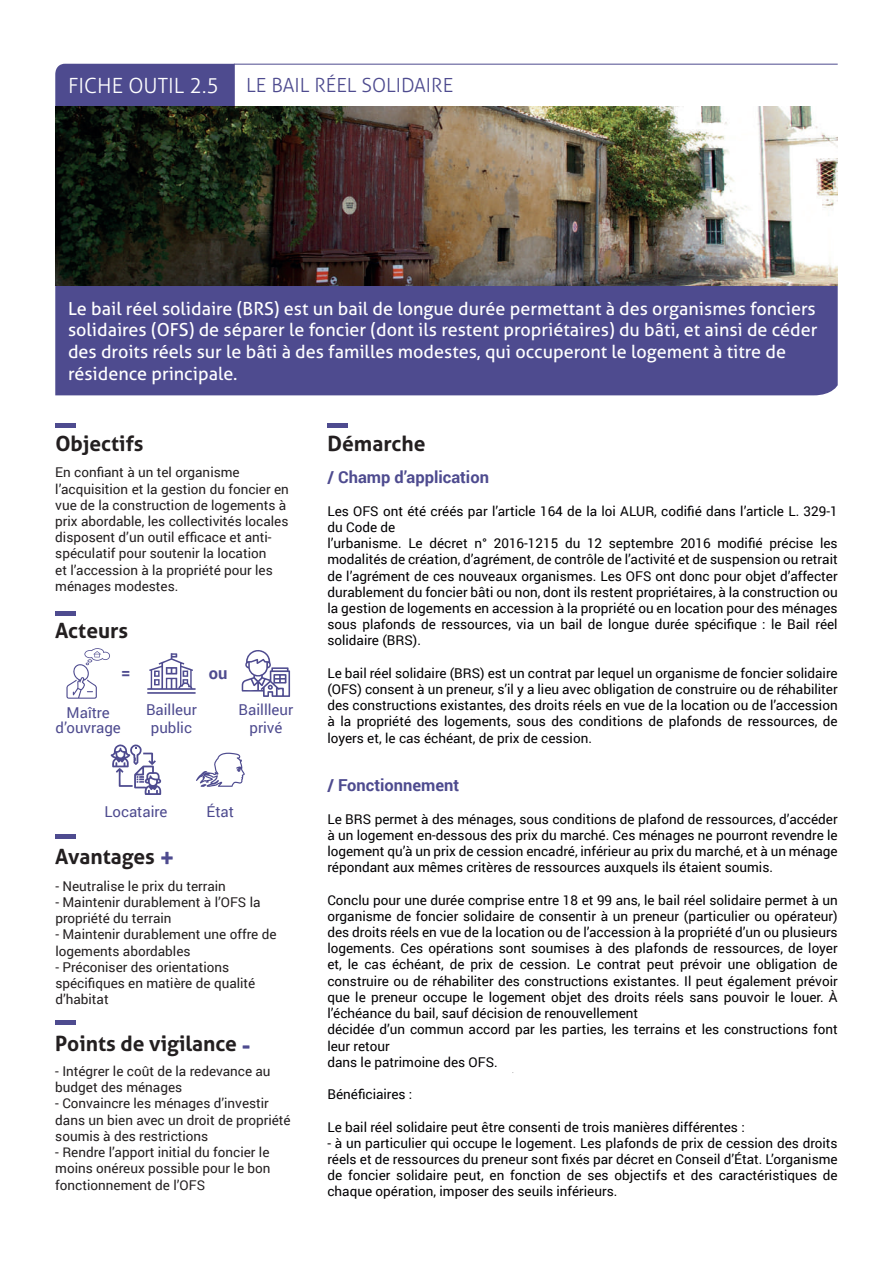
<style>
.page{position:relative;width:893px;height:1263px;background:#fff}
.page>*{position:absolute;margin:0;border:0;box-sizing:border-box;transform-origin:0 0}
.t1{font:700 21px "Aller";color:#231f20}
.t2{font:300 21px "Aller";color:#fff}
.t3{font:300 19.5px "Aller";color:#4e4b8f}
.t4{font:18px/21.6px "Aller";color:#fff}
.t5{font:700 16.5px "Roboto";color:#4e4b8f}
.t6{font:15px/18px "Roboto";color:#4e4b8f;text-align:center}
.t7{font:13.5px/16.2px "Roboto";color:#020003;text-align:justify}
.t8{font:13.5px/16.2px "Roboto";color:#231f20}
.s1{font-size:25.5px;color:#4e4b8f}
</style>
<div class="page">
<div style="left:55px;top:64px;width:180px;height:42px;background:#4e4b8f"></div>
<hr style="left:234px;top:64px;width:604px;height:1px;background:#4e4b8f">
<div style="left:55px;top:285px;width:783px;height:110px;background:#4e4b8f"></div>
<img style="left:55px;top:106px;width:783px;height:179px">
<div style="left:328px;top:423px;width:20px;height:5px;background:#4e4b8f"></div>
<div style="left:55px;top:423px;width:20px;height:5px;background:#4e4b8f"></div>
<div style="left:55px;top:834px;width:20px;height:5px;background:#4e4b8f"></div>
<div style="left:55px;top:611px;width:20px;height:5px;background:#4e4b8f"></div>
<svg style="left:110px;top:744px;width:52px;height:51px"></svg>
<svg style="left:66px;top:648px;width:44px;height:51px"></svg>
<svg style="left:242px;top:650px;width:48px;height:47px"></svg>
<svg style="left:147px;top:653px;width:49px;height:41px"></svg>
<svg style="left:196px;top:753px;width:49px;height:34px"></svg>
<div style="left:55px;top:1020px;width:20px;height:5px;background:#4e4b8f"></div>
<h1 class="t2" style="left:68px;top:73px;width:153px">FICHE OUTIL 2.5</h1>
<h2 class="t3" style="left:246px;top:73px;width:208px">LE BAIL RÉEL SOLIDAIRE</h2>
<p class="t4" style="left:68px;top:297px;width:751px">Le bail réel solidaire (BRS) est un bail de longue durée permettant à des organismes fonciers solidaires (OFS) de séparer le foncier (dont ils restent propriétaires) du bâti, et ainsi de céder des droits réels sur le bâti à des familles modestes, qui occuperont le logement à titre de résidence principale.</p>
<h1 class="t1" style="left:55px;top:431px;width:90px">Objectifs</h1>
<p class="t8" style="left:55px;top:464px;width:235px">En confiant à un tel organisme l’acquisition et la gestion du foncier en vue de la construction de logements à prix abordable, les collectivités locales disposent d’un outil efficace et anti&shy;spéculatif pour soutenir la location<br>et l’accession à la propriété pour les ménages modestes.</p>
<h1 class="t1" style="left:55px;top:617px;width:74px">Acteurs</h1>
<p class="t5" style="left:121px;top:662px;width:11px">=</p>
<p class="t5" style="left:209px;top:662px;width:20px">ou</p>
<p class="t6" style="left:56px;top:705px;width:67px;line-height:15px">Maître d’ouvrage</p>
<p class="t6" style="left:146px;top:700px;width:52px">Bailleur public</p>
<p class="t6" style="left:239px;top:700px;width:56px">Baillleur privé</p>
<p class="t6" style="left:104px;top:802px;width:64px">Locataire</p>
<h1 class="t1" style="left:55px;top:844px;width:121px">Avantages <span class="s1">+</span></h1>
<p class="t6" style="left:207px;top:802px;width:29px">État</p>
<p class="t8" style="left:55px;top:877px;width:172px">- Neutralise le prix du terrain</p>
<p class="t8" style="left:55px;top:893px;width:207px">- Maintenir durablement à l’OFS la propriété du terrain</p>
<p class="t8" style="left:55px;top:926px;width:223px">- Maintenir durablement une offre de logements abordables</p>
<p class="t8" style="left:55px;top:958px;width:202px">- Préconiser des orientations spécifiques en matière de qualité d’habitat</p>
<h1 class="t1" style="left:55px;top:1030px;width:197px">Points de vigilance <span class="s1">-</span></h1>
<p class="t8" style="left:55px;top:1063px;width:217px">- Intégrer le coût de la redevance au budget des ménages</p>
<p class="t8" style="left:55px;top:1095px;width:237px">- Convaincre les ménages d’investir dans un bien avec un droit de propriété soumis à des restrictions</p>
<p class="t8" style="left:55px;top:1144px;width:217px;text-align:justify">- Rendre l’apport initial du foncier le moins onéreux possible pour le bon fonctionnement de l’OFS</p>
<h1 class="t1" style="left:327px;top:431px;width:100px">Démarche</h1>
<p class="t5" style="left:327px;top:466px;width:163px">/ Champ d’application</p>
<p class="t7" style="left:327px;top:502px;width:512px;text-align:left">Les OFS ont été créés par l’article 164 de la loi ALUR, codifié dans l’article L. 329-1 du Code de<br>l’urbanisme. Le décret n° 2016-1215 du 12 septembre 2016 modifié précise les modalités de création, d’agrément, de contrôle de l’activité et de suspension ou retrait de l’agrément de ces nouveaux organismes. Les OFS ont donc pour objet d’affecter durablement du foncier bâti ou non, dont ils restent propriétaires, à la construction ou la gestion de logements en accession à la propriété ou en location pour des ménages sous plafonds de ressources, via un bail de longue durée spécifique : le Bail réel solidaire (BRS).</p>
<p class="t7" style="left:327px;top:664px;width:512px">Le bail réel solidaire (BRS) est un contrat par lequel un organisme de foncier solidaire (OFS) consent à un preneur, s’il y a lieu avec obligation de construire ou de réhabiliter des constructions existantes, des droits réels en vue de la location ou de l’accession à la propriété des logements, sous des conditions de plafonds de ressources, de loyers et, le cas échéant, de prix de cession.</p>
<p class="t5" style="left:327px;top:774px;width:133px">/ Fonctionnement</p>
<p class="t7" style="left:327px;top:810px;width:512px">Le BRS permet à des ménages, sous conditions de plafond de ressources, d’accéder à un logement en-dessous des prix du marché. Ces ménages ne pourront revendre le logement qu’à un prix de cession encadré, inférieur au prix du marché, et à un ménage répondant aux mêmes critères de ressources auxquels ils étaient soumis.</p>
<p class="t7" style="left:327px;top:891px;width:512px;text-align:left">Conclu pour une durée comprise entre 18 et 99 ans, le bail réel solidaire permet à un organisme de foncier solidaire de consentir à un preneur (particulier ou opérateur) des droits réels en vue de la location ou de l’accession à la propriété d’un ou plusieurs logements. Ces opérations sont soumises à des plafonds de ressources, de loyer et, le cas échéant, de prix de cession. Le contrat peut prévoir une obligation de construire ou de réhabiliter des constructions existantes. Il peut également prévoir que le preneur occupe le logement objet des droits réels sans pouvoir le louer. À l’échéance du bail, sauf décision de renouvellement<br>décidée d’un commun accord par les parties, les terrains et les constructions font leur retour<br>dans le patrimoine des OFS.</p>
<p class="t7" style="left:327px;top:1086px;width:86px">Bénéficiaires :</p>
<p class="t7" style="left:327px;top:1118px;width:419px">Le bail réel solidaire peut être consenti de trois manières différentes :</p>
<p class="t7" style="left:327px;top:1134px;width:512px">- à un particulier qui occupe le logement. Les plafonds de prix de cession des droits réels et de ressources du preneur sont fixés par décret en Conseil d’État. L’organisme de foncier solidaire peut, en fonction de ses objectifs et des caractéristiques de chaque opération, imposer des seuils inférieurs.</p>
</div>
